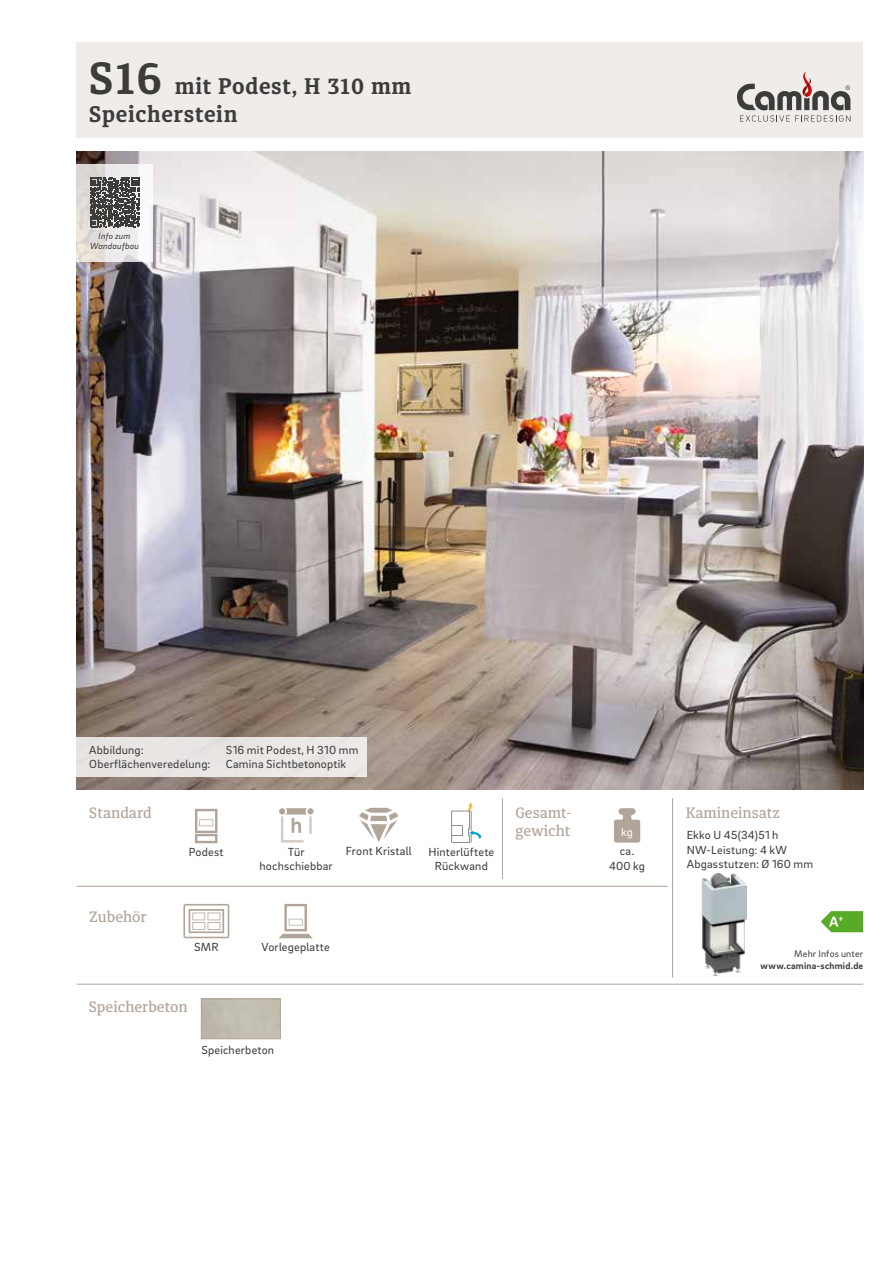
<style>
.page{position:relative;width:893px;height:1263px;background:#fff}
.page>*{position:absolute;margin:0;border:0;box-sizing:border-box;transform-origin:0 0}
.t1{font:700 22.5px "Diaria Pro";letter-spacing:.03em;color:#3c3c3b}
.t2{font:500 15px/18px "Diaria Pro";color:#b2a499}
.t3{font:12px/14.4px "Brix Sans";letter-spacing:.015em;color:#3c3c3b;text-align:center}
.t4{font:12px/14.4px "Brix Sans";letter-spacing:.015em;color:#3b3b3a;text-align:center}
.t5{font:12px "Brix Sans";color:#fff}
.t6{font:700 9.75px "Brix Sans";letter-spacing:.02em;color:#3c3c3b}
.t7{font:9.75px "Brix Sans";letter-spacing:.02em;color:#3c3c3b}
.t8{font:italic 9px/10.8px "Brix Sans";letter-spacing:.025em;color:#3c3c3b;text-align:center}
.s1{font-size:45px}
</style>
<div class="page">
<div style="left:77px;top:43px;width:786px;height:95px;background:#efecea"></div>
<svg style="left:737px;top:71px;width:113px;height:51px"></svg>
<hr style="left:672px;top:798px;width:1px;height:180px;background:#b2a499">
<hr style="left:77px;top:886px;width:590px;height:1px;background:#b2a499">
<svg style="left:614px;top:808px;width:26px;height:35px"></svg>
<hr style="left:502px;top:798px;width:1px;height:81px;background:#b2a499">
<svg style="left:359px;top:808px;width:39px;height:34px"></svg>
<img style="left:77px;top:152px;width:786px;height:638px">
<svg style="left:279px;top:808px;width:33px;height:35px"></svg>
<svg style="left:451px;top:802px;width:30px;height:41px"></svg>
<svg style="left:195px;top:809px;width:22px;height:34px"></svg>
<div style="left:77px;top:737px;width:290px;height:40px;background:#e9e5e4"></div>
<img style="left:701px;top:873px;width:46px;height:102px">
<svg style="left:821px;top:911px;width:42px;height:21px"></svg>
<svg style="left:183px;top:904px;width:46px;height:34px"></svg>
<svg style="left:279px;top:904px;width:34px;height:34px"></svg>
<div style="left:201px;top:999px;width:80px;height:40px;border:1px solid #b2a499"></div>
<hr style="left:77px;top:984px;width:786px;height:1px;background:#b2a499">
<svg style="left:77px;top:164px;width:76px;height:98px"></svg>
<svg style="left:90px;top:177px;width:50px;height:50px;background:#616060"></svg>
<h1 class="t1" style="left:89px;top:73px;width:324px"><span class="s1">S16</span> mit Podest, H 310 mm</h1>
<h1 class="t1" style="left:89px;top:100px;width:150px">Speicherstein</h1>
<p class="t8" style="left:90px;top:230px;width:51px">Info zum<br>Wandaufbau</p>
<p class="t3" style="left:89px;top:742px;width:56px">Abbildung:</p>
<p class="t3" style="left:226px;top:742px;width:134px">S16 mit Podest, H 310 mm</p>
<p class="t3" style="left:89px;top:757px;width:123px">Oberflächenveredelung:</p>
<p class="t3" style="left:226px;top:757px;width:122px">Camina Sichtbetonoptik</p>
<p class="t2" style="left:89px;top:803px;width:64px">Standard</p>
<p class="t2" style="left:89px;top:907px;width:59px">Zubehör</p>
<p class="t4" style="left:189px;top:845px;width:36px">Podest</p>
<p class="t4" style="left:346px;top:844px;width:67px">Front Kristall</p>
<p class="t4" style="left:260px;top:844px;width:75px">Tür hochschiebbar</p>
<p class="t4" style="left:429px;top:844px;width:67px">Hinterlüftete<br>Rückwand</p>
<p class="t4" style="left:194px;top:940px;width:26px">SMR</p>
<p class="t4" style="left:262px;top:940px;width:70px">Vorlegeplatte</p>
<p class="t2" style="left:89px;top:998px;width:100px">Speicherbeton</p>
<p class="t3" style="left:201px;top:1042px;width:74px">Speicherbeton</p>
<p class="t2" style="left:516px;top:804px;width:57px">Gesamt&shy;gewicht</p>
<p class="t5" style="left:621px;top:824px;width:13px">kg</p>
<p class="t3" style="left:609px;top:844px;width:38px">ca.<br>400 kg</p>
<p class="t2" style="left:686px;top:804px;width:96px">Kamineinsatz</p>
<p class="t3" style="left:687px;top:827px;width:128px;text-align:left">Ekko U 45(34)51 h<br>NW-Leistung: 4 kW<br>Abgasstutzen: Ø 160 mm</p>
<p class="t7" style="left:794px;top:948px;width:70px">Mehr Infos unter</p>
<p class="t6" style="left:761px;top:959px;width:104px">www.camina-schmid.de</p>
</div>
